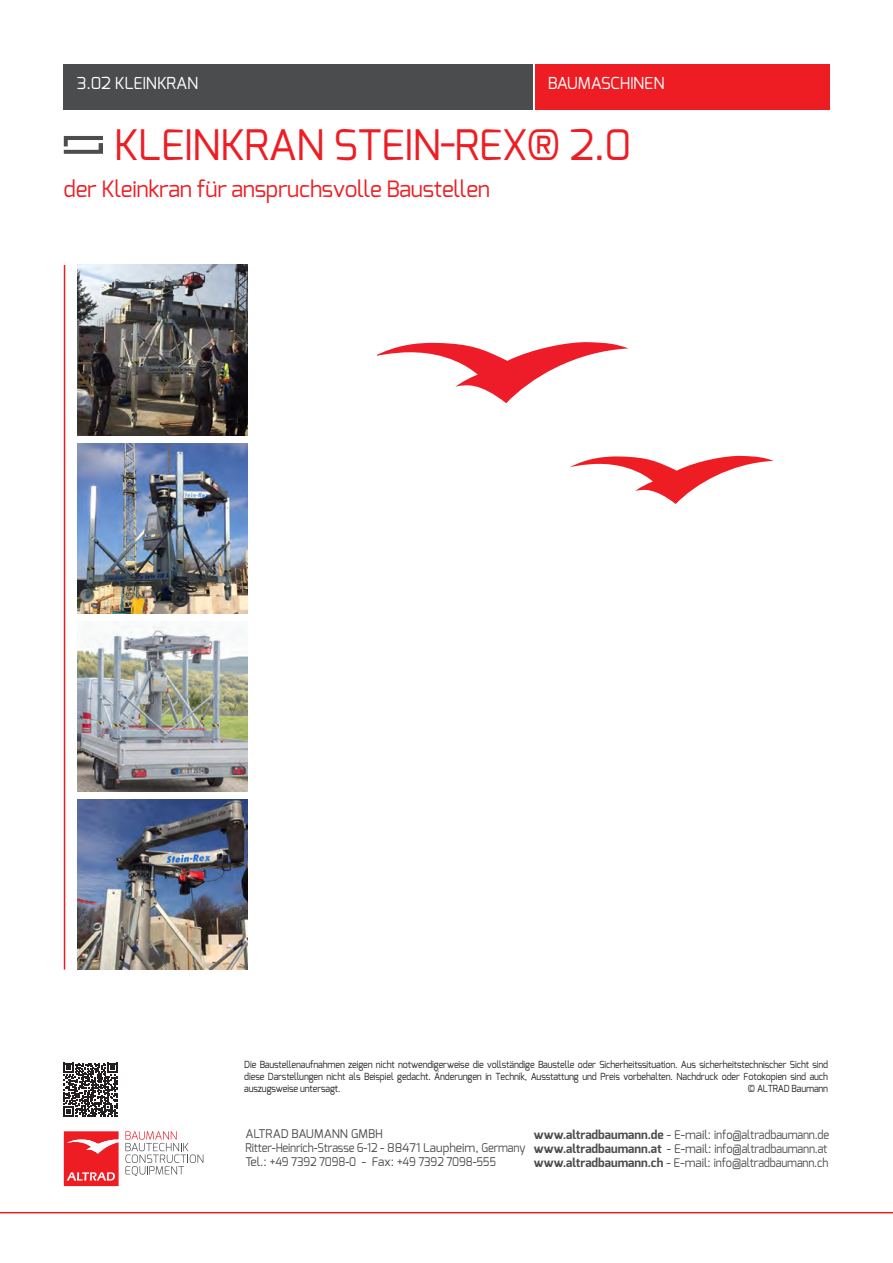
<style>
.page{position:relative;width:893px;height:1263px;background:#fff}
.page>*{position:absolute;margin:0;border:0;box-sizing:border-box;transform-origin:0 0}
.t1{font:42px "Exo";letter-spacing:-.015em;color:#ee1d23}
.t2{font:22.5px "Exo";letter-spacing:-.015em;color:#ee1d23}
.t3{font:16.5px "Exo";letter-spacing:-.015em;color:#fff}
.t4{font:12px/14.4px "Exo";letter-spacing:-.015em;color:#4b4c4d}
.t5{font:9.75px/11.7px "Exo";letter-spacing:-.015em;color:#231f20;text-align:justify;scale:.92 1}
.s1{font-weight:700}
</style>
<div class="page">
<hr style="left:0;top:1212px;width:893px;height:1px;background:#ee1d23">
<svg style="left:64px;top:1131px;width:55px;height:55px;background:#f04146"></svg>
<svg style="left:125px;top:1131px;width:78px;height:45px"></svg>
<hr style="left:64px;top:265px;width:1px;height:704px;background:#ee1d23">
<img style="left:77px;top:443px;width:170px;height:170px">
<img style="left:78px;top:621px;width:170px;height:170px">
<img style="left:78px;top:265px;width:170px;height:170px">
<img style="left:77px;top:799px;width:170px;height:170px">
<svg style="left:377px;top:342px;width:251px;height:61px"></svg>
<svg style="left:570px;top:456px;width:204px;height:48px"></svg>
<div style="left:64px;top:64px;width:469px;height:45px;background:#4b4c4d"></div>
<div style="left:535px;top:64px;width:294px;height:45px;background:#ee1d23"></div>
<img style="left:63px;top:136px;width:40px;height:18px">
<svg style="left:64px;top:1063px;width:53px;height:53px"></svg>
<h3 class="t3" style="left:77px;top:73px;width:123px">3.02 KLEINKRAN</h3>
<h3 class="t3" style="left:548px;top:73px;width:118px">BAUMASCHINEN</h3>
<h1 class="t1" style="left:114px;top:118px;width:519px">KLEINKRAN STEIN-REX® 2.0</h1>
<h2 class="t2" style="left:64px;top:175px;width:428px">der Kleinkran für anspruchsvolle Baustellen</h2>
<p class="t5" style="left:244px;top:1059px;width:636px">Die Baustellenaufnahmen zeigen nicht notwendigerweise die vollständige Baustelle oder Sicherheitssituation. Aus sicherheitstechnischer Sicht sind diese Darstellungen nicht als Beispiel gedacht. Änderungen in Technik, Ausstattung und Preis vorbehalten. Nachdruck oder Fotokopien sind auch auszugsweise untersagt.</p>
<p class="t5" style="left:748px;top:1082px;width:89px">© ALTRAD Baumann</p>
<p class="t4" style="left:245px;top:1126px;width:282px">ALTRAD BAUMANN GMBH<br>Ritter-Heinrich-Strasse 6-12 - 88471 Laupheim, Germany<br>Tel.: +49 7392 7098-0 - Fax: +49 7392 7098-555</p>
<p class="t4" style="left:534px;top:1127px;width:297px"><span class="s1">www.altradbaumann.de</span> - E-mail: info@altradbaumann.de <span class="s1">www.altradbaumann.at</span> - E-mail: info@altradbaumann.at <span class="s1">www.altradbaumann.ch</span> - E-mail: info@altradbaumann.ch</p>
</div>
